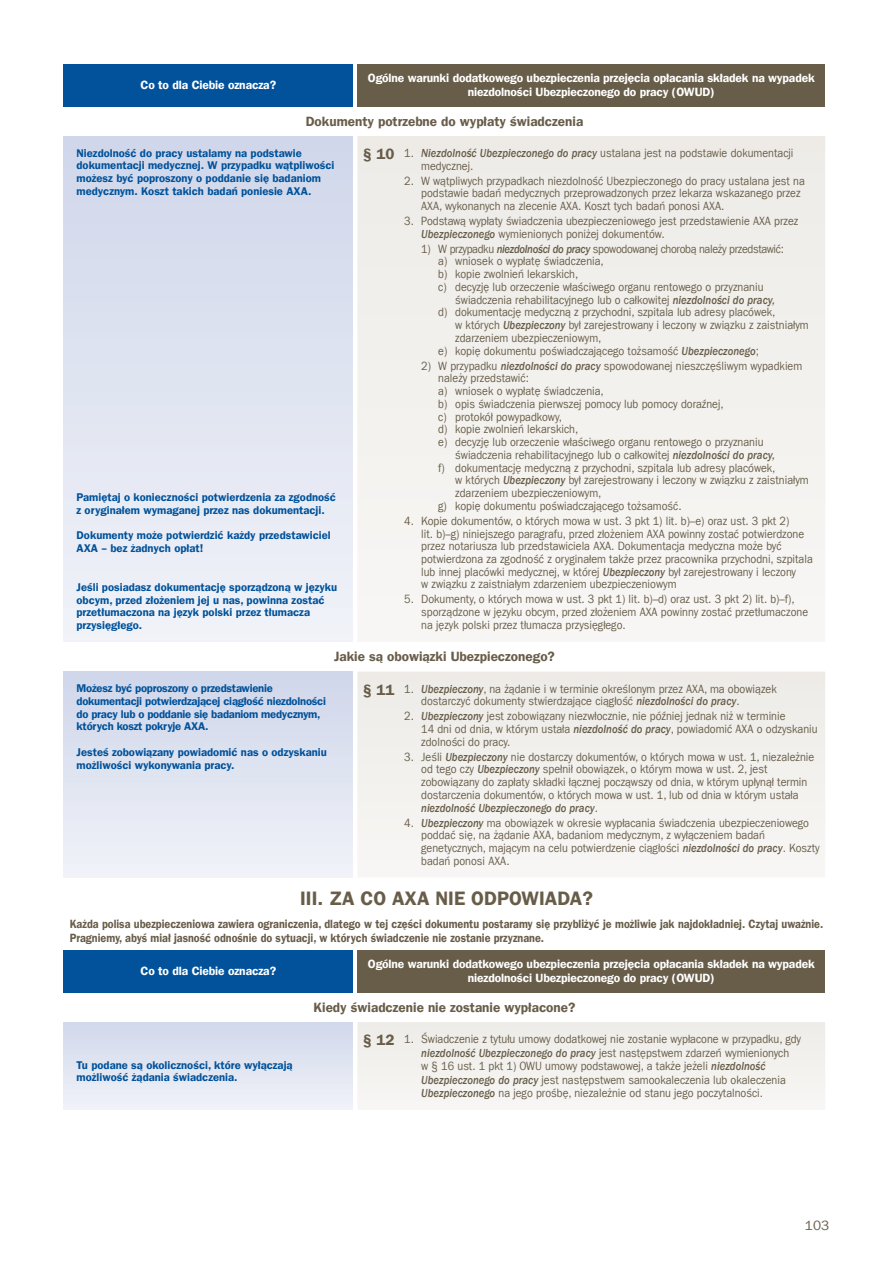
<style>
.page{position:relative;width:893px;height:1263px;background:#fff}
.page>*{position:absolute;margin:0;border:0;box-sizing:border-box;transform-origin:0 0}
.t1{font:19.5px "Franklin Gothic LT Com Dm";color:#685d49}
.t2{font:13.5px "Franklin Gothic LT Com Dm";color:#685d49}
.t3{font:13.5px "Franklin Gothic LT Com";color:#685d49}
.t4{font:12px/12.8px "Franklin Gothic LT Com";color:#685d49;scale:.9 1}
.t5{font:12px/14.4px "Franklin Gothic LT Com Dm";letter-spacing:-.01em;color:#fff;text-align:center}
.t6{font:12px/13.5px "Franklin Gothic LT Com Dm";color:#685d49;scale:.9 1}
.t7{font:12px "Franklin Gothic LT Com";letter-spacing:-.03em;color:#685d49;scale:.9 1}
.t8{font:11.25px/12.8px "Franklin Gothic LT Com Dm";color:#01529a}
.t9{font:11.25px/12.8px "Franklin Gothic LT Com Dm";letter-spacing:-.02em;color:#01529a}
.s1{font-family:"Franklin Gothic LT Com Dm";font-size:15px}
.s2{font-weight:500;font-style:italic}
</style>
<div class="page">
<div style="left:64px;top:64px;width:289px;height:42px;background:#01529a"></div>
<div style="left:357px;top:64px;width:468px;height:42px;background:#685d49"></div>
<div style="left:64px;top:136px;width:289px;height:506px;background:linear-gradient(to bottom,#d0d7ea,#f1f3f9)"></div>
<div style="left:357px;top:136px;width:468px;height:500px;background:#f2f1ee"></div>
<div style="left:64px;top:672px;width:289px;height:205px;background:linear-gradient(to bottom,#cfd6ea,#f0f3f9)"></div>
<div style="left:357px;top:672px;width:468px;height:202px;background:#f2f1ee"></div>
<div style="left:64px;top:950px;width:289px;height:42px;background:#01529a"></div>
<div style="left:357px;top:950px;width:468px;height:42px;background:#685d49"></div>
<div style="left:64px;top:1022px;width:289px;height:88px;background:linear-gradient(to bottom,#d2d8eb,#f0f2f8)"></div>
<div style="left:357px;top:1022px;width:468px;height:86px;background:#f2f1ee"></div>
<p class="t5" style="left:141px;top:78px;width:137px">Co to dla Ciebie oznacza?</p>
<p class="t5" style="left:368px;top:71px;width:448px">Ogólne warunki dodatkowego ubezpieczenia przejęcia opłacania składek na wypadek niezdolności Ubezpieczonego do pracy (OWUD)</p>
<p class="t2" style="left:306px;top:113px;width:279px">Dokumenty potrzebne do wypłaty świadczenia</p>
<p class="t8" style="left:77px;top:146px;width:259px">Niezdolność do pracy ustalamy na podstawie dokumentacji medycznej. W przypadku wątpliwości możesz być poproszony o poddanie się badaniom medycznym. Koszt takich badań poniesie AXA.</p>
<p class="t4" style="left:421px;top:147px;width:415px;text-indent:-58px"><span class="s1">§ 10</span> 1. <span class="s2">Niezdolność Ubezpieczonego do pracy</span> ustalana jest na podstawie dokumentacji medycznej.</p>
<p class="t4" style="left:421px;top:174px;width:428px;text-indent:-17px">2. W wątpliwych przypadkach niezdolność Ubezpieczonego do pracy ustalana jest na podstawie badań medycznych przeprowadzonych przez lekarza wskazanego przez<br>AXA, wykonanych na zlecenie AXA. Koszt tych badań ponosi AXA.</p>
<p class="t4" style="left:421px;top:215px;width:421px;text-indent:-17px">3. Podstawą wypłaty świadczenia ubezpieczeniowego jest przedstawienie AXA przez<br><span class="s2">Ubezpieczonego</span> wymienionych poniżej dokumentów.</p>
<p class="t7" style="left:421px;top:242px;width:405px">1) W przypadku <span class="s2">niezdolności do pracy</span> spowodowanej chorobą należy przedstawić:</p>
<p class="t4" style="left:438px;top:255px;width:186px">a) wniosek o wypłatę świadczenia,</p>
<p class="t4" style="left:438px;top:268px;width:157px">b) kopie zwolnień lekarskich,</p>
<p class="t4" style="left:438px;top:281px;width:363px">c) decyzję lub orzeczenie właściwego organu rentowego o przyznaniu</p>
<p class="t4" style="left:455px;top:293px;width:357px">świadczenia rehabilitacyjnego lub o całkowitej <span class="s2">niezdolności do pracy,</span></p>
<p class="t4" style="left:438px;top:306px;width:376px">d) dokumentację medyczną z przychodni, szpitala lub adresy placówek,</p>
<p class="t4" style="left:455px;top:319px;width:394px">w których <span class="s2">Ubezpieczony</span> był zarejestrowany i leczony w związku z zaistniałym</p>
<p class="t4" style="left:455px;top:332px;width:164px">zdarzeniem ubezpieczeniowym,</p>
<p class="t4" style="left:438px;top:344px;width:358px">e) kopię dokumentu poświadczającego tożsamość <span class="s2">Ubezpieczonego</span>;</p>
<p class="t4" style="left:421px;top:359px;width:425px">2) W przypadku <span class="s2">niezdolności do pracy</span> spowodowanej nieszczęśliwym wypadkiem</p>
<p class="t4" style="left:438px;top:372px;width:102px">należy przedstawić:</p>
<p class="t4" style="left:438px;top:385px;width:186px">a) wniosek o wypłatę świadczenia,</p>
<p class="t4" style="left:438px;top:397px;width:319px">b) opis świadczenia pierwszej pomocy lub pomocy doraźnej,</p>
<p class="t4" style="left:438px;top:410px;width:139px">c) protokół powypadkowy,</p>
<p class="t4" style="left:438px;top:423px;width:157px">d) kopie zwolnień lekarskich,</p>
<p class="t4" style="left:438px;top:436px;width:363px">e) decyzję lub orzeczenie właściwego organu rentowego o przyznaniu</p>
<p class="t4" style="left:455px;top:448px;width:357px">świadczenia rehabilitacyjnego lub o całkowitej <span class="s2">niezdolności do pracy,</span></p>
<p class="t4" style="left:438px;top:461px;width:376px">f) dokumentację medyczną z przychodni, szpitala lub adresy placówek,</p>
<p class="t4" style="left:455px;top:474px;width:394px">w których <span class="s2">Ubezpieczony</span> był zarejestrowany i leczony w związku z zaistniałym</p>
<p class="t4" style="left:455px;top:487px;width:164px">zdarzeniem ubezpieczeniowym,</p>
<p class="t4" style="left:438px;top:499px;width:272px">g) kopię dokumentu poświadczającego tożsamość.</p>
<p class="t4" style="left:421px;top:514px;width:437px;text-indent:-17px">4. Kopie dokumentów, o których mowa w ust. 3 pkt 1) lit. b)–e) oraz ust. 3 pkt 2)<br>lit. b)–g) niniejszego paragrafu, przed złożeniem AXA powinny zostać potwierdzone przez notariusza lub przedstawiciela AXA. Dokumentacja medyczna może być potwierdzona za zgodność z oryginałem także przez pracownika przychodni, szpitala lub innej placówki medycznej, w której <span class="s2">Ubezpieczony</span> był zarejestrowany i leczony<br>w związku z zaistniałym zdarzeniem ubezpieczeniowym</p>
<p class="t4" style="left:421px;top:593px;width:431px;text-indent:-17px">5. Dokumenty, o których mowa w ust. 3 pkt 1) lit. b)–d) oraz ust. 3 pkt 2) lit. b)–f), sporządzone w języku obcym, przed złożeniem AXA powinny zostać przetłumaczone na język polski przez tłumacza przysięgłego.</p>
<p class="t2" style="left:334px;top:649px;width:222px">Jakie są obowiązki Ubezpieczonego?</p>
<p class="t8" style="left:77px;top:491px;width:261px">Pamiętaj o konieczności potwierdzenia za zgodność z oryginałem wymaganej przez nas dokumentacji.</p>
<p class="t8" style="left:77px;top:529px;width:256px">Dokumenty może potwierdzić każdy przedstawiciel<br>AXA – bez żadnych opłat!</p>
<p class="t8" style="left:77px;top:581px;width:262px">Jeśli posiadasz dokumentację sporządzoną w języku obcym, przed złożeniem jej u nas, powinna zostać przetłumaczona na język polski przez tłumacza przysięgłego.</p>
<p class="t9" style="left:77px;top:682px;width:251px">Możesz być poproszony o przedstawienie dokumentacji potwierdzającej ciągłość niezdolności do pracy lub o poddanie się badaniom medycznym, których koszt pokryje AXA.</p>
<p class="t8" style="left:77px;top:746px;width:252px">Jesteś zobowiązany powiadomić nas o odzyskaniu możliwości wykonywania pracy.</p>
<p class="t4" style="left:421px;top:682px;width:397px;text-indent:-58px"><span class="s1">§ 11</span> 1. <span class="s2">Ubezpieczony</span>, na żądanie i w terminie określonym przez AXA, ma obowiązek dostarczyć dokumenty stwierdzające ciągłość <span class="s2">niezdolności do pracy</span>.</p>
<p class="t4" style="left:421px;top:710px;width:442px;text-indent:-17px">2. <span class="s2">Ubezpieczony</span> jest zobowiązany niezwłocznie, nie później jednak niż w terminie<br>14 dni od dnia, w którym ustała <span class="s2">niezdolność do pracy</span>, powiadomić AXA o odzyskaniu zdolności do pracy.</p>
<p class="t4" style="left:421px;top:750px;width:438px;text-indent:-17px">3. Jeśli <span class="s2">Ubezpieczony</span> nie dostarczy dokumentów, o których mowa w ust. 1, niezależnie od tego czy <span class="s2">Ubezpieczony</span> spełnił obowiązek, o którym mowa w ust. 2, jest zobowiązany do zapłaty składki łącznej począwszy od dnia, w którym upłynął termin dostarczenia dokumentów, o których mowa w ust. 1, lub od dnia w którym ustała <span class="s2">niezdolność Ubezpieczonego do pracy</span>.</p>
<p class="t4" style="left:421px;top:816px;width:444px;text-indent:-17px">4. <span class="s2">Ubezpieczony</span> ma obowiązek w okresie wypłacania świadczenia ubezpieczeniowego poddać się, na żądanie AXA, badaniom medycznym, z wyłączeniem badań genetycznych, mającym na celu potwierdzenie ciągłości <span class="s2">niezdolności do pracy</span>. Koszty badań ponosi AXA.</p>
<p class="t1" style="left:300px;top:887px;width:294px">III. ZA CO AXA NIE ODPOWIADA?</p>
<p class="t6" style="left:70px;top:917px;width:839px">Każda polisa ubezpieczeniowa zawiera ograniczenia, dlatego w tej części dokumentu postaramy się przybliżyć je możliwie jak najdokładniej. Czytaj uważnie.<br>Pragniemy, abyś miał jasność odnośnie do sytuacji, w których świadczenie nie zostanie przyznane.</p>
<p class="t5" style="left:141px;top:964px;width:137px">Co to dla Ciebie oznacza?</p>
<p class="t5" style="left:368px;top:957px;width:448px">Ogólne warunki dodatkowego ubezpieczenia przejęcia opłacania składek na wypadek niezdolności Ubezpieczonego do pracy (OWUD)</p>
<p class="t2" style="left:314px;top:999px;width:263px">Kiedy świadczenie nie zostanie wypłacone?</p>
<p class="t8" style="left:77px;top:1058px;width:218px">Tu podane są okoliczności, które wyłączają możliwość żądania świadczenia.</p>
<p class="t4" style="left:421px;top:1032px;width:424px;line-height:13.5px;text-indent:-58px"><span class="s1">§ 12</span> 1. Świadczenie z tytułu umowy dodatkowej nie zostanie wypłacone w przypadku, gdy <span class="s2">niezdolność Ubezpieczonego do pracy</span> jest następstwem zdarzeń wymienionych<br>w § 16 ust. 1 pkt 1) OWU umowy podstawowej, a także jeżeli <span class="s2">niezdolność Ubezpieczonego do pracy</span> jest następstwem samookaleczenia lub okaleczenia <span class="s2">Ubezpieczonego</span> na jego prośbę, niezależnie od stanu jego poczytalności.</p>
<p class="t3" style="left:805px;top:1217px;width:26px">103</p>
</div>
